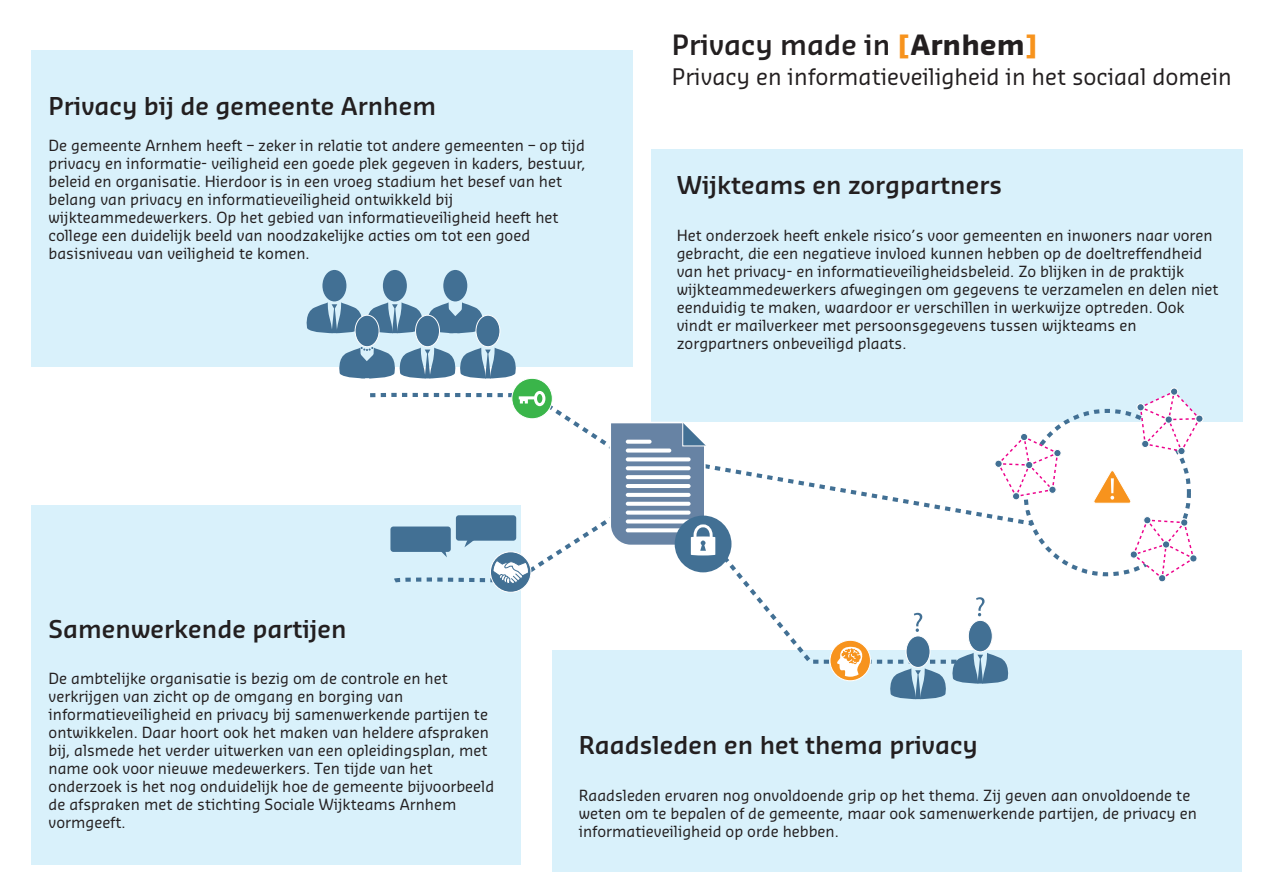
<style>
.page{position:relative;width:1263px;height:893px;background:#fff}
.page>*{position:absolute;margin:0;border:0;box-sizing:border-box;transform-origin:0 0}
.t1{font:600 27.3px "Sansa Std";color:#231f20}
.t2{font:600 24px "Sansa Std";color:#231f20}
.t3{font:22.2px "Sansa Std";color:#231f20}
.t4{font:15px/18px "Sansa Std";color:#231f20}
.s1{font-weight:700;color:#f7931d}
.s2{font-weight:700}
</style>
<div class="page">
<div style="left:32px;top:505px;width:489px;height:359px;background:#d9f1fb"></div>
<div style="left:651px;top:149px;width:591px;height:273px;background:#d9f1fb"></div>
<div style="left:553px;top:650px;width:689px;height:221px;background:#d9f1fb"></div>
<div style="left:31px;top:50px;width:602px;height:317px;background:#d9f1fb"></div>
<svg style="left:750px;top:589px;width:181px;height:77px"></svg>
<div style="left:1023px;top:409px;width:168px;height:167px;border:4px dashed #427094;border-radius:50%"></div>
<div style="left:512px;top:378px;width:40px;height:41px;background:#3ab54a;border-radius:50%"></div>
<div style="left:511px;top:378px;width:42px;height:41px;border:1px solid #fff;border-radius:50%"></div>
<div style="left:322px;top:270px;width:24px;height:31px;background:#427094;border-radius:50%"></div>
<div style="left:383px;top:270px;width:24px;height:31px;background:#427094;border-radius:50%"></div>
<div style="left:443px;top:270px;width:24px;height:31px;background:#427094;border-radius:50%"></div>
<div style="left:355px;top:315px;width:24px;height:32px;background:#427094;border-radius:50%"></div>
<div style="left:355px;top:315px;width:24px;height:32px;border:1px solid #fff;border-radius:50%"></div>
<div style="left:415px;top:315px;width:24px;height:32px;background:#427094;border-radius:50%"></div>
<div style="left:415px;top:315px;width:25px;height:32px;border:1px solid #fff;border-radius:50%"></div>
<div style="left:476px;top:315px;width:24px;height:32px;background:#427094;border-radius:50%"></div>
<div style="left:476px;top:315px;width:24px;height:32px;border:1px solid #fff;border-radius:50%"></div>
<svg style="left:306px;top:301px;width:179px;height:32px"></svg>
<svg style="left:339px;top:347px;width:177px;height:31px"></svg>
<div style="left:1053px;top:449px;width:8px;height:8px;background:#427094;border-radius:3px"></div>
<div style="left:1053px;top:449px;width:9px;height:8px;border:1px solid #fff;border-radius:3px"></div>
<svg style="left:1129px;top:515px;width:68px;height:67px"></svg>
<svg style="left:1139px;top:393px;width:59px;height:60px"></svg>
<div style="left:1170px;top:388px;width:8px;height:8px;background:#427094;border-radius:3px"></div>
<div style="left:1170px;top:387px;width:8px;height:9px;border:1px solid #fff;border-radius:3px"></div>
<div style="left:1137px;top:403px;width:7px;height:8px;background:#427094;border-radius:3px"></div>
<div style="left:1136px;top:403px;width:9px;height:9px;border:1px solid #fff;border-radius:3px"></div>
<div style="left:1195px;top:415px;width:8px;height:8px;background:#427094;border-radius:3px"></div>
<div style="left:1195px;top:414px;width:9px;height:9px;border:1px solid #fff;border-radius:3px"></div>
<div style="left:1141px;top:440px;width:8px;height:8px;background:#427094;border-radius:3px"></div>
<div style="left:1141px;top:440px;width:8px;height:8px;border:1px solid #fff;border-radius:3px"></div>
<div style="left:1177px;top:447px;width:8px;height:8px;background:#427094;border-radius:3px"></div>
<div style="left:1177px;top:447px;width:9px;height:8px;border:1px solid #fff;border-radius:3px"></div>
<div style="left:1165px;top:416px;width:8px;height:7px;background:#427094;border-radius:3px"></div>
<div style="left:1164px;top:415px;width:9px;height:9px;border:1px solid #fff;border-radius:3px"></div>
<svg style="left:1093px;top:470px;width:38px;height:34px"></svg>
<svg style="left:490px;top:552px;width:41px;height:40px"></svg>
<div style="left:490px;top:551px;width:41px;height:42px;border:1px solid #fff;border-radius:50%"></div>
<svg style="left:370px;top:391px;width:689px;height:197px"></svg>
<svg style="left:830px;top:640px;width:40px;height:41px"></svg>
<div style="left:829px;top:640px;width:42px;height:41px;border:1px solid #fff;border-radius:50%"></div>
<svg style="left:837px;top:645px;width:30px;height:32px"></svg>
<div style="left:906px;top:636px;width:24px;height:31px;background:#427094;border-radius:50%"></div>
<div style="left:906px;top:636px;width:24px;height:32px;border:1px solid #fff;border-radius:50%"></div>
<svg style="left:914px;top:613px;width:8px;height:19px"></svg>
<div style="left:968px;top:620px;width:24px;height:32px;background:#427094;border-radius:50%"></div>
<div style="left:968px;top:620px;width:24px;height:32px;border:1px solid #fff;border-radius:50%"></div>
<svg style="left:888px;top:652px;width:121px;height:47px"></svg>
<svg style="left:976px;top:597px;width:8px;height:19px"></svg>
<h2 class="t2" style="left:49px;top:90px;width:389px">Privacy bij de gemeente Arnhem</h2>
<p class="t4" style="left:49px;top:135px;width:539px">De gemeente Arnhem heeft – zeker in relatie tot andere gemeenten – op tijd privacy en informatie- veiligheid een goede plek gegeven in kaders, bestuur, beleid en organisatie. Hierdoor is in een vroeg stadium het besef van het belang van privacy en informatieveiligheid ontwikkeld bij wijkteammedewerkers. Op het gebied van informatieveiligheid heeft het college een duidelijk beeld van noodzakelijke acties om tot een goed basisniveau van veiligheid te komen.</p>
<h1 class="t1" style="left:672px;top:27px;width:367px">Privacy made in <span class="s1">[</span><span class="s2">Arnhem</span><span class="s1">]</span></h1>
<h3 class="t3" style="left:672px;top:63px;width:561px">Privacy en informatieveiligheid in het sociaal domein</h3>
<h2 class="t2" style="left:677px;top:169px;width:327px">Wijkteams en zorgpartners</h2>
<p class="t4" style="left:677px;top:226px;width:543px">Het onderzoek heeft enkele risico’s voor gemeenten en inwoners naar voren gebracht, die een negatieve invloed kunnen hebben op de doeltreffendheid van het privacy- en informatieveiligheidsbeleid. Zo blijken in de praktijk wijkteammedewerkers afwegingen om gegevens te verzamelen en delen niet eenduidig te maken, waardoor er verschillen in werkwijze optreden. Ook vindt er mailverkeer met persoonsgegevens tussen wijkteams en zorgpartners onbeveiligd plaats.</p>
<h2 class="t2" style="left:49px;top:613px;width:300px">Samenwerkende partijen</h2>
<p class="t4" style="left:49px;top:669px;width:447px">De ambtelijke organisatie is bezig om de controle en het verkrijgen van zicht op de omgang en borging van informatieveiligheid en privacy bij samenwerkende partijen te ontwikkelen. Daar hoort ook het maken van heldere afspraken bij, alsmede het verder uitwerken van een opleidingsplan, met name ook voor nieuwe medewerkers. Ten tijde van het onderzoek is het nog onduidelijk hoe de gemeente bijvoorbeeld de afspraken met de stichting Sociale Wijkteams Arnhem vormgeeft.</p>
<h2 class="t2" style="left:579px;top:729px;width:401px">Raadsleden en het thema privacy</h2>
<p class="t4" style="left:579px;top:785px;width:620px">Raadsleden ervaren nog onvoldoende grip op het thema. Zij geven aan onvoldoende te weten om te bepalen of de gemeente, maar ook samenwerkende partijen, de privacy en informatieveiligheid op orde hebben.</p>
</div>
